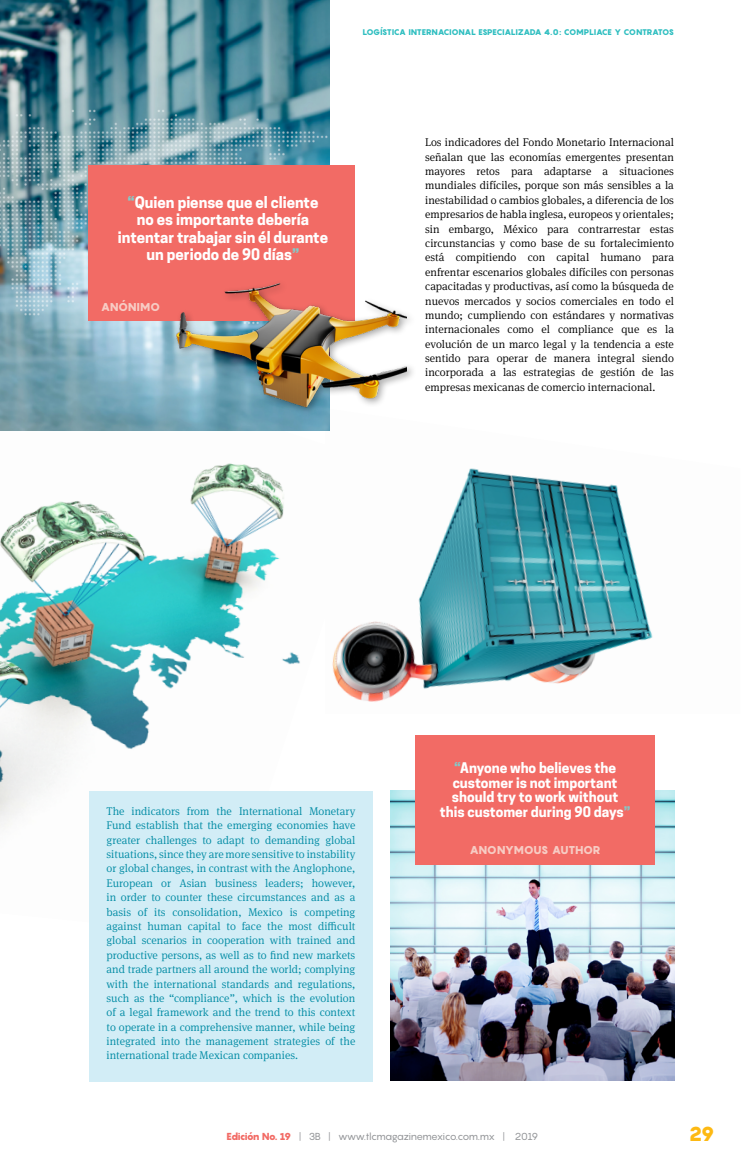
<style>
.page{position:relative;width:745px;height:1170px;background:#fff}
.page>*{position:absolute;margin:0;border:0;box-sizing:border-box;transform-origin:0 0}
.t1{font:900 20px "Pangram";color:#fdb913}
.t2{font:700 15px/17.5px "Cooper Hewitt";color:#fff;text-align:center}
.t3{font:700 13.75px/14.4px "Cooper Hewitt";color:#fff;text-align:center}
.t4{font:300 11.25px/14.4px "Meta Serif Pro";color:#008ba4;text-align:justify}
.t5{font:300 11.25px/14.4px "Meta Serif Pro";color:#000;text-align:justify}
.t6{font:900 11.25px "Pangram";letter-spacing:-.04em;color:#f7ccc4}
.t7{font:10px "Pangram";letter-spacing:-.06em;color:#939598}
.t8{font:900 8.12px "Pangram";letter-spacing:-.04em;color:#2ebec0}
.s1{color:#7fcecd}
.s2{color:#81caca}
.s3{font-weight:900;color:#f26b65}
</style>
<div class="page">
<img style="left:0;top:463px;width:373px;height:472px">
<img style="left:325px;top:463px;width:328px;height:251px">
<img style="left:0;top:0;width:330px;height:431px">
<div style="left:89px;top:165px;width:265px;height:156px;background:#f26b65"></div>
<div style="left:89px;top:790px;width:283px;height:291px;background:#d2edf6"></div>
<img style="left:390px;top:790px;width:283px;height:290px">
<div style="left:415px;top:735px;width:239px;height:129px;background:#f26b65"></div>
<div style="left:172px;top:279px;width:244px;height:137px;background:#000;opacity:.34"></div>
<img style="left:166px;top:270px;width:240px;height:152px">
<p class="t8" style="left:362px;top:27px;width:313px">LOGÍSTICA INTERNACIONAL ESPECIALIZADA 4.0: COMPLIACE Y CONTRATOS</p>
<h2 class="t2" style="left:118px;top:193px;width:211px"><span class="s1">“</span>Quien piense que el cliente no es importante debería intentar trabajar sin él durante un periodo de 90 días<span class="s1">”</span></h2>
<p class="t6" style="left:101px;top:299px;width:61px">ANÓNIMO</p>
<p class="t5" style="left:425px;top:135px;width:250px">Los indicadores del Fondo Monetario Internacional señalan que las economías emergentes presentan mayores retos para adaptarse a situaciones mundiales difíciles, porque son más sensibles a la inestabilidad o cambios globales, a diferencia de los empresarios de habla inglesa, europeos y orientales; sin embargo, México para contrarrestar estas circunstancias y como base de su fortalecimiento está compitiendo con capital humano para enfrentar escenarios globales difíciles con personas capacitadas y productivas, así como la búsqueda de nuevos mercados y socios comerciales en todo el mundo; cumpliendo con estándares y normativas internacionales como el compliance que es la evolución de un marco legal y la tendencia a este sentido para operar de manera integral siendo incorporada a las estrategias de gestión de las empresas mexicanas de comercio internacional.</p>
<p class="t4" style="left:106px;top:803px;width:250px">The indicators from the International Monetary Fund establish that the emerging economies have greater challenges to adapt to demanding global situations, since they are more sensitive to instability or global changes, in contrast with the Anglophone, European or Asian business leaders; however, in order to counter these circumstances and as a basis of its consolidation, Mexico is competing against human capital to face the most difficult global scenarios in cooperation with trained and productive persons, as well as to find new markets and trade partners all around the world; complying with the international standards and regulations, such as the “compliance”, which is the evolution of a legal framework and the trend to this context to operate in a comprehensive manner, while being integrated into the management strategies of the international trade Mexican companies.</p>
<p class="t3" style="left:439px;top:761px;width:192px"><span class="s2">“</span>Anyone who believes the customer is not important should try to work without this customer during 90 days<span class="s2">”</span></p>
<p class="t6" style="left:469px;top:842px;width:132px">ANONYMOUS AUTHOR</p>
<p class="t7" style="left:226px;top:1130px;width:313px"><span class="s3">Edición No. 19</span> | 3B | www.tlcmagazinemexico.com.mx | 2019</p>
<h1 class="t1" style="left:688px;top:1120px;width:28px">29</h1>
</div>
